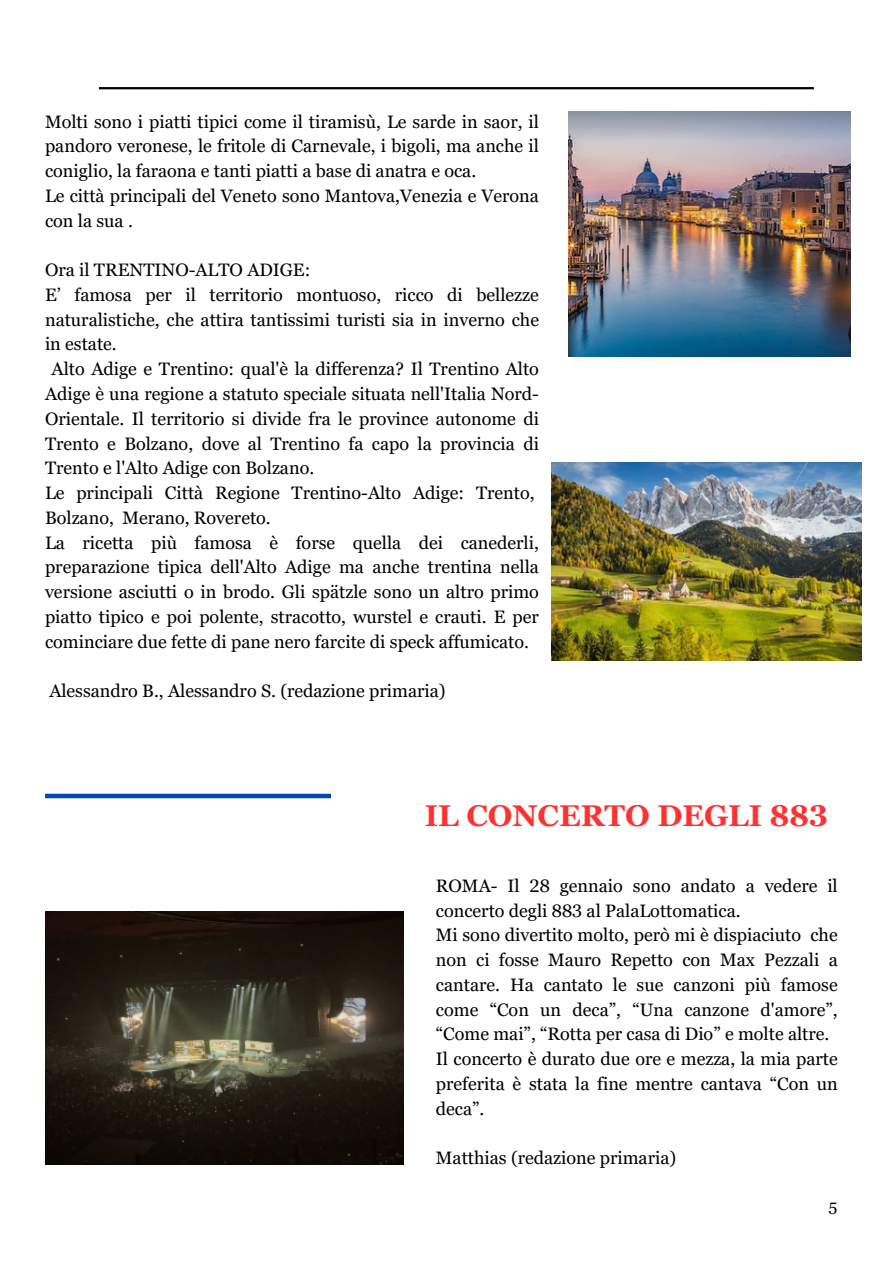
<style>
.page{position:relative;width:894px;height:1264px;background:#fff}
.page>*{position:absolute;margin:0;border:0;box-sizing:border-box;transform-origin:0 0}
.t1{font:700 30px "Georgia Pro";color:#ff3131}
.t2{font:18px/24.8px "Georgia Pro";color:#000;text-align:justify}
.t3{font:16.5px "Georgia Pro";color:#000}
</style>
<div class="page">
<hr style="left:99px;top:87px;width:714px;height:2px;background:#000">
<img style="left:45px;top:911px;width:358px;height:253px">
<div style="left:45px;top:793px;width:286px;height:5px;background:#004aad"></div>
<img style="left:551px;top:462px;width:309px;height:198px">
<img style="left:568px;top:111px;width:282px;height:246px">
<p class="t2" style="left:45px;top:109px;width:495px">Molti sono i piatti tipici come il tiramisù, Le sarde in saor, il pandoro veronese, le fritole di Carnevale, i bigoli, ma anche il coniglio, la faraona e tanti piatti a base di anatra e oca.</p>
<p class="t2" style="left:45px;top:183px;width:495px">Le città principali del Veneto sono Mantova,Venezia e Verona con la sua .</p>
<p class="t2" style="left:45px;top:257px;width:267px">Ora il TRENTINO-ALTO ADIGE:</p>
<p class="t2" style="left:45px;top:282px;width:495px">E’ famosa per il territorio montuoso, ricco di bellezze naturalistiche, che attira tantissimi turisti sia in inverno che in estate.</p>
<p class="t2" style="left:45px;top:356px;width:495px;text-indent:7px">Alto Adige e Trentino: qual'è la differenza? Il Trentino Alto Adige è una regione a statuto speciale situata nell'Italia Nord-Orientale. Il territorio si divide fra le province autonome di Trento e Bolzano, dove al Trentino fa capo la provincia di Trento e l'Alto Adige con Bolzano.</p>
<p class="t2" style="left:45px;top:480px;width:491px">Le principali Città Regione Trentino-Alto Adige: Trento,<br>Bolzano, Merano, Rovereto.</p>
<p class="t2" style="left:45px;top:530px;width:495px">La ricetta più famosa è forse quella dei canederli, preparazione tipica dell'Alto Adige ma anche trentina nella versione asciutti o in brodo. Gli spätzle sono un altro primo piatto tipico e poi polente, stracotto, wurstel e crauti. E per cominciare due fette di pane nero farcite di speck affumicato.</p>
<p class="t2" style="left:49px;top:678px;width:397px">Alessandro B., Alessandro S. (redazione primaria)</p>
<p class="t1" style="left:424px;top:798px;width:405px">IL CONCERTO DEGLI 883</p>
<p class="t2" style="left:436px;top:873px;width:403px">ROMA- Il 28 gennaio sono andato a vedere il concerto degli 883 al PalaLottomatica.</p>
<p class="t2" style="left:436px;top:922px;width:403px">Mi sono divertito molto, però mi è dispiaciuto che non ci fosse Mauro Repetto con Max Pezzali a cantare. Ha cantato le sue canzoni più famose come “Con un deca”, “Una canzone d'amore”, “Come mai”, “Rotta per casa di Dio” e molte altre.</p>
<p class="t2" style="left:436px;top:1046px;width:403px">Il concerto è durato due ore e mezza, la mia parte preferita è stata la fine mentre cantava “Con un deca”.</p>
<p class="t2" style="left:436px;top:1145px;width:242px">Matthias (redazione primaria)</p>
<p class="t3" style="left:828px;top:1198px;width:11px">5</p>
</div>
